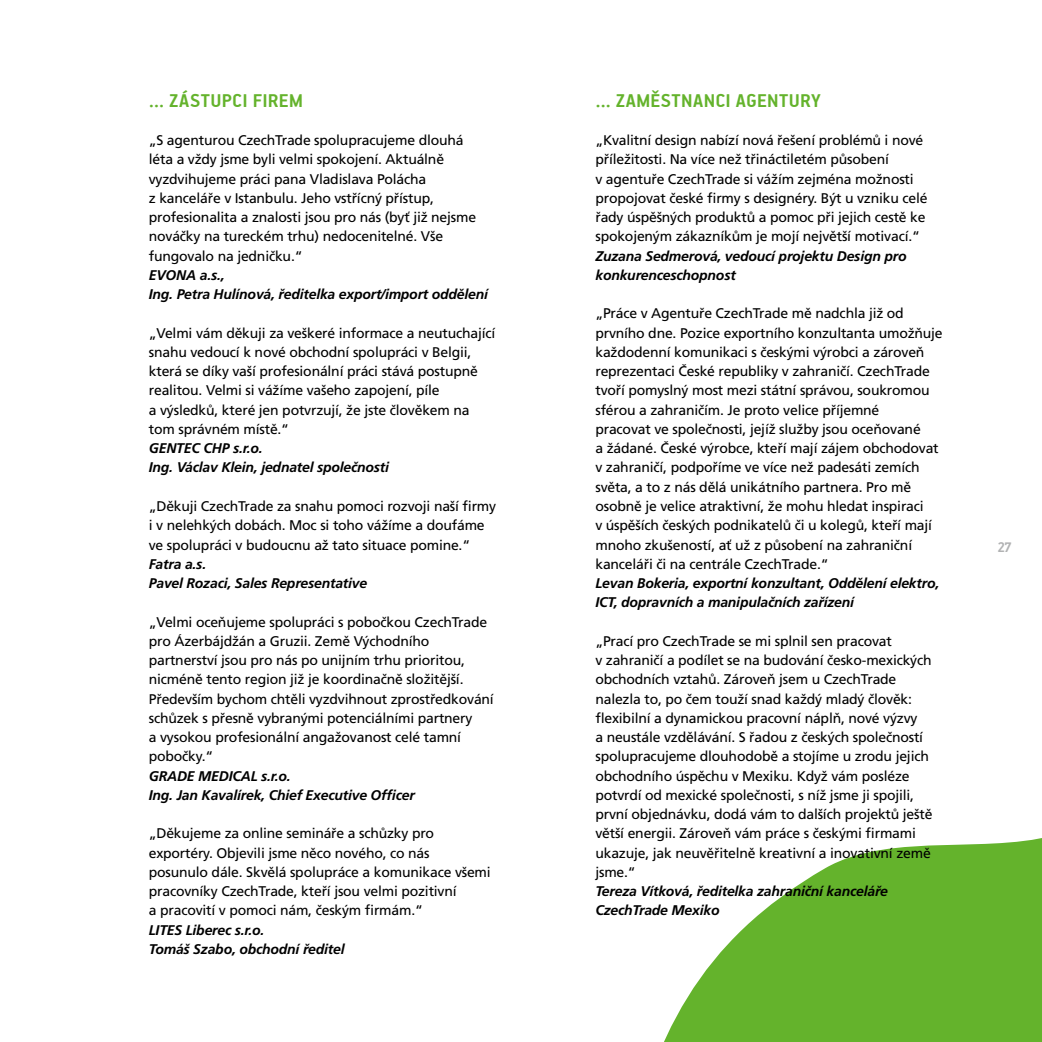
<style>
.page{position:relative;width:1042px;height:1042px;background:#fff}
.page>*{position:absolute;margin:0;border:0;box-sizing:border-box;transform-origin:0 0}
.t1{font:700 21px "PF Handbook Pro";letter-spacing:.02em;color:#64b32c}
.t2{font:700 15.75px "PF Handbook Pro";color:#b1b2b3}
.t3{font:14px/19.2px "Frutiger CE";letter-spacing:-.015em;color:#000}
.t4{font:italic 700 14px/19.2px "Frutiger CE";letter-spacing:-.015em;color:#000}
</style>
<div class="page">
<svg style="left:664px;top:838px;width:378px;height:204px;fill:#64b32c"></svg>
<h1 class="t1" style="left:149px;top:87px;width:155px">… ZÁSTUPCI FIREM</h1>
<p class="t3" style="left:149px;top:131px;width:329px">„S agenturou CzechTrade spolupracujeme dlouhá léta a vždy jsme byli velmi spokojení. Aktuálně vyzdvihujeme práci pana Vladislava Polácha<br>z kanceláře v Istanbulu. Jeho vstřícný přístup, profesionalita a znalosti jsou pro nás (byť již nejsme nováčky na tureckém trhu) nedocenitelné. Vše fungovalo na jedničku.“</p>
<p class="t4" style="left:149px;top:265px;width:341px">EVONA a.s.,<br>Ing. Petra Hulínová, ředitelka export/import oddělení</p>
<p class="t3" style="left:149px;top:323px;width:348px">„Velmi vám děkuji za veškeré informace a neutuchající snahu vedoucí k nové obchodní spolupráci v Belgii, která se díky vaší profesionální práci stává postupně realitou. Velmi si vážíme vašeho zapojení, píle<br>a výsledků, které jen potvrzují, že jste člověkem na tom správném místě.“</p>
<p class="t4" style="left:149px;top:439px;width:242px">GENTEC CHP s.r.o.<br>Ing. Václav Klein, jednatel společnosti</p>
<p class="t3" style="left:149px;top:496px;width:349px">„Děkuji CzechTrade za snahu pomoci rozvoji naší firmy i v nelehkých dobách. Moc si toho vážíme a doufáme ve spolupráci v budoucnu až tato situace pomine.“</p>
<p class="t4" style="left:149px;top:554px;width:220px">Fatra a.s.<br>Pavel Rozaci, Sales Representative</p>
<p class="t3" style="left:149px;top:612px;width:346px">„Velmi oceňujeme spolupráci s pobočkou CzechTrade pro Ázerbájdžán a Gruzii. Země Východního partnerství jsou pro nás po unijním trhu prioritou, nicméně tento region již je koordinačně složitější.<br>Především bychom chtěli vyzdvihnout zprostředkování schůzek s přesně vybranými potenciálními partnery<br>a vysokou profesionální angažovanost celé tamní pobočky.“</p>
<p class="t4" style="left:149px;top:766px;width:267px">GRADE MEDICAL s.r.o.<br>Ing. Jan Kavalírek, Chief Executive Officer</p>
<p class="t3" style="left:149px;top:824px;width:343px">„Děkujeme za online semináře a schůzky pro exportéry. Objevili jsme něco nového, co nás posunulo dále. Skvělá spolupráce a komunikace všemi pracovníky CzechTrade, kteří jsou velmi pozitivní<br>a pracovití v pomoci nám, českým firmám.“</p>
<p class="t4" style="left:149px;top:920px;width:197px">LITES Liberec s.r.o.<br>Tomáš Szabo, obchodní ředitel</p>
<h1 class="t1" style="left:595px;top:87px;width:227px">… ZAMĚSTNANCI AGENTURY</h1>
<p class="t3" style="left:595px;top:131px;width:334px">„Kvalitní design nabízí nová řešení problémů i nové příležitosti. Na více než třináctiletém působení<br>v agentuře CzechTrade si vážím zejména možnosti propojovat české firmy s designéry. Být u vzniku celé řady úspěšných produktů a pomoc při jejich cestě ke spokojeným zákazníkům je mojí největší motivací.“</p>
<p class="t4" style="left:595px;top:246px;width:313px">Zuzana Sedmerová, vedoucí projektu Design pro konkurenceschopnost</p>
<p class="t3" style="left:595px;top:304px;width:349px">„Práce v Agentuře CzechTrade mě nadchla již od prvního dne. Pozice exportního konzultanta umožňuje každodenní komunikaci s českými výrobci a zároveň reprezentaci České republiky v zahraničí. CzechTrade tvoří pomyslný most mezi státní správou, soukromou sférou a zahraničím. Je proto velice příjemné<br>pracovat ve společnosti, jejíž služby jsou oceňované<br>a žádané. České výrobce, kteří mají zájem obchodovat v zahraničí, podpoříme ve více než padesáti zemích světa, a to z nás dělá unikátního partnera. Pro mě osobně je velice atraktivní, že mohu hledat inspiraci<br>v úspěších českých podnikatelů či u kolegů, kteří mají mnoho zkušeností, ať už z působení na zahraniční kanceláři či na centrále CzechTrade.“</p>
<p class="t4" style="left:595px;top:573px;width:345px">Levan Bokeria, exportní konzultant, Oddělení elektro,<br>ICT, dopravních a manipulačních zařízení</p>
<p class="t3" style="left:595px;top:631px;width:338px">„Prací pro CzechTrade se mi splnil sen pracovat<br>v zahraničí a podílet se na budování česko-mexických obchodních vztahů. Zároveň jsem u CzechTrade nalezla to, po čem touží snad každý mladý člověk: flexibilní a dynamickou pracovní náplň, nové výzvy<br>a neustále vzdělávání. S řadou z českých společností spolupracujeme dlouhodobě a stojíme u zrodu jejich obchodního úspěchu v Mexiku. Když vám posléze potvrdí od mexické společnosti, s níž jsme ji spojili, první objednávku, dodá vám to dalších projektů ještě větší energii. Zároveň vám práce s českými firmami ukazuje, jak neuvěřitelně kreativní a inovativní země jsme.“</p>
<p class="t4" style="left:595px;top:881px;width:294px">Tereza Vítková, ředitelka zahraniční kanceláře<br>CzechTrade Mexiko</p>
<p class="t2" style="left:997px;top:537px;width:16px">27</p>
</div>
